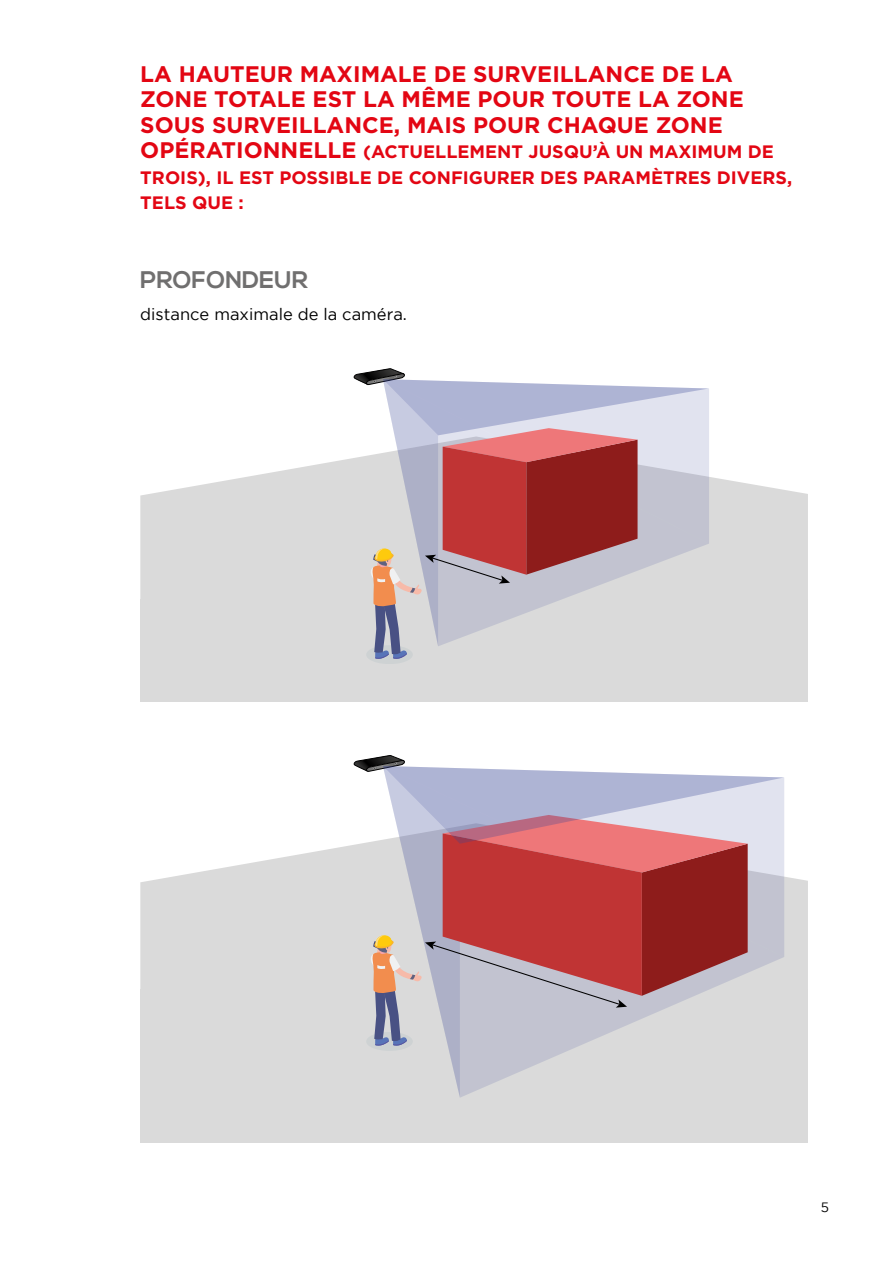
<style>
.page{position:relative;width:893px;height:1263px;background:#fff}
.page>*{position:absolute;margin:0;border:0;box-sizing:border-box;transform-origin:0 0}
.t1{font:700 24px "Nexa";color:#706f6f}
.t2{font:700 22.5px/25.5px "Gotham";color:#e30613}
.t3{font:700 18px/25.5px "Gotham";color:#e30613}
.t4{font:16.5px "Gotham";color:#000}
.t5{font:13.5px "Gotham";color:#000}
.s1{font-size:22.5px}
</style>
<div class="page">
<div style="left:140px;top:599px;width:668px;height:102px;background:#dadada"></div>
<svg style="left:140px;top:458px;width:668px;height:141px;fill:#dadada"></svg>
<div style="left:366px;top:645px;width:47px;height:19px;background:#ced2d3;border-radius:50%"></div>
<svg style="left:354px;top:368px;width:355px;height:291px"></svg>
<div style="left:140px;top:989px;width:668px;height:153px;background:#dadada"></div>
<svg style="left:140px;top:845px;width:668px;height:144px;background:#dfdfdf"></svg>
<svg style="left:354px;top:755px;width:430px;height:343px"></svg>
<p class="t2" style="left:140px;top:61px;width:605px">LA HAUTEUR MAXIMALE DE SURVEILLANCE DE LA<br>ZONE TOTALE EST LA MÊME POUR TOUTE LA ZONE<br>SOUS SURVEILLANCE, MAIS POUR CHAQUE ZONE</p>
<p class="t3" style="left:140px;top:139px;width:653px"><span class="s1">OPÉRATIONNELLE</span> (ACTUELLEMENT JUSQU’À UN MAXIMUM DE<br>TROIS), IL EST POSSIBLE DE CONFIGURER DES PARAMÈTRES DIVERS,<br>TELS QUE :</p>
<h1 class="t1" style="left:140px;top:266px;width:169px">PROFONDEUR</h1>
<p class="t4" style="left:140px;top:305px;width:268px">distance maximale de la caméra.</p>
<p class="t5" style="left:821px;top:1200px;width:10px">5</p>
</div>
